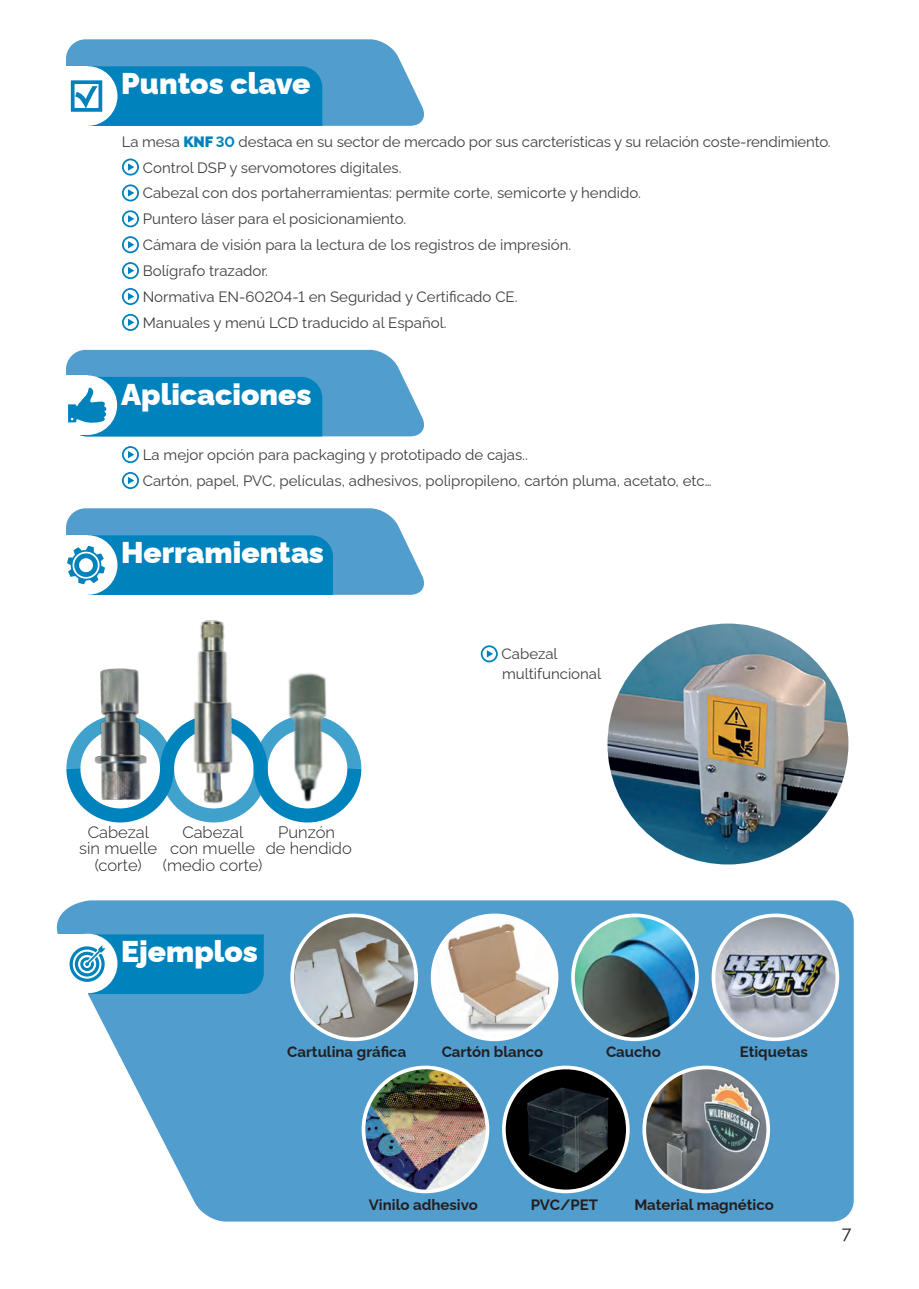
<style>
.page{position:relative;width:919px;height:1289px;background:#fff}
.page>*{position:absolute;margin:0;border:0;box-sizing:border-box;transform-origin:0 0}
.t1{font:900 30px "Raleway";color:#fff}
.t2{font:18px "Raleway";color:#231f20}
.t3{font:100 16.5px/16.5px "Raleway";color:#231f20;text-align:center}
.t4{font:15px/26px "Raleway";color:#3e3e3f}
.t5{font:700 15px "Raleway";color:#231f20}
.s1{font-weight:900;color:#0082bc}
.s2{font-weight:700;color:#0082bc}
</style>
<div class="page">
<svg style="left:122px;top:158px;width:17px;height:17px"></svg>
<svg style="left:122px;top:184px;width:17px;height:17px"></svg>
<svg style="left:122px;top:210px;width:17px;height:17px"></svg>
<svg style="left:122px;top:236px;width:17px;height:17px"></svg>
<svg style="left:122px;top:262px;width:17px;height:17px"></svg>
<svg style="left:122px;top:288px;width:17px;height:17px"></svg>
<svg style="left:122px;top:314px;width:17px;height:17px"></svg>
<svg style="left:66px;top:39px;width:358px;height:87px;background:#439dcb"></svg>
<svg style="left:122px;top:446px;width:17px;height:17px"></svg>
<svg style="left:122px;top:472px;width:17px;height:17px"></svg>
<svg style="left:66px;top:350px;width:358px;height:86px;background:#409bcb"></svg>
<svg style="left:66px;top:508px;width:358px;height:87px;background:#409ccb"></svg>
<svg style="left:480px;top:645px;width:17px;height:17px"></svg>
<img style="left:604px;top:620px;width:247px;height:247px;border-radius:124px">
<div style="left:600px;top:617px;width:255px;height:254px;border:7px solid #fff;border-radius:50%"></div>
<img style="left:100px;top:668px;width:39px;height:40px">
<svg style="left:66px;top:708px;width:296px;height:115px"></svg>
<img style="left:178px;top:620px;width:72px;height:194px">
<img style="left:273px;top:673px;width:59px;height:146px">
<svg style="left:56px;top:900px;width:797px;height:321px;background:#6bacd4"></svg>
<div style="left:14px;top:933px;width:74px;height:60px;background:#fff"></div>
<svg style="left:69px;top:934px;width:195px;height:59px;background:#2996c6"></svg>
<img style="left:292px;top:915px;width:124px;height:124px;border-radius:62px">
<div style="left:290px;top:913px;width:128px;height:128px;border:4px solid #fff;border-radius:50%"></div>
<img style="left:437px;top:919px;width:119px;height:117px">
<div style="left:431px;top:913px;width:127px;height:128px;border:4px solid #fff;border-radius:50%"></div>
<img style="left:573px;top:915px;width:124px;height:124px;border-radius:62px">
<div style="left:571px;top:913px;width:127px;height:128px;border:4px solid #fff;border-radius:50%"></div>
<img style="left:713px;top:915px;width:124px;height:124px;border-radius:62px">
<div style="left:711px;top:913px;width:128px;height:128px;border:4px solid #fff;border-radius:50%"></div>
<img style="left:363px;top:1067px;width:124px;height:124px;border-radius:62px">
<div style="left:361px;top:1065px;width:128px;height:128px;border:4px solid #fff;border-radius:50%"></div>
<img style="left:504px;top:1067px;width:123px;height:124px;border-radius:62px">
<div style="left:502px;top:1065px;width:127px;height:128px;border:4px solid #fff;border-radius:50%"></div>
<img style="left:644px;top:1067px;width:123px;height:124px">
<div style="left:642px;top:1065px;width:128px;height:128px;border:4px solid #fff;border-radius:50%"></div>
<h1 class="t1" style="left:121px;top:60px;width:191px">Puntos clave</h1>
<p class="t4" style="left:143px;top:127px;width:689px;text-indent:-21px">La mesa <span class="s1">KNF</span> <span class="s2">30</span> destaca en su sector de mercado por sus carcterísticas y su relación coste-rendimiento.<br>Control DSP y servomotores digitales.<br>Cabezal con dos portaherramientas: permite corte, semicorte y hendido.<br>Puntero láser para el posicionamiento.<br>Cámara de visión para la lectura de los registros de impresión.<br>Bolígrafo trazador.<br>Normativa EN-60204-1 en Seguridad y Certificado CE.<br>Manuales y menú LCD traducido al Español.</p>
<h1 class="t1" style="left:121px;top:370px;width:192px">Aplicaciones</h1>
<p class="t4" style="left:143px;top:440px;width:570px">La mejor opción para packaging y prototipado de cajas..<br>Cartón, papel, PVC, películas, adhesivos, polipropileno, cartón pluma, acetato, etc…</p>
<h1 class="t1" style="left:121px;top:529px;width:204px">Herramientas</h1>
<p class="t4" style="left:501px;top:642px;width:101px;line-height:19.5px">Cabezal multifuncional</p>
<p class="t3" style="left:79px;top:821px;width:79px">Cabezal sin muelle (corte)</p>
<p class="t3" style="left:163px;top:821px;width:101px">Cabezal<br>con muelle (medio corte)</p>
<p class="t3" style="left:266px;top:821px;width:88px">Punzón<br>de hendido</p>
<h1 class="t1" style="left:121px;top:927px;width:138px">Ejemplos</h1>
<p class="t5" style="left:287px;top:1040px;width:121px">Cartulina gráfica</p>
<p class="t5" style="left:441px;top:1040px;width:103px">Cartón blanco</p>
<p class="t5" style="left:606px;top:1040px;width:56px">Caucho</p>
<p class="t5" style="left:739px;top:1040px;width:69px">Etiquetas</p>
<p class="t5" style="left:369px;top:1192px;width:110px">Vinilo adhesivo</p>
<p class="t5" style="left:530px;top:1192px;width:69px">PVC/PET</p>
<p class="t5" style="left:634px;top:1192px;width:141px">Material magnético</p>
<p class="t2" style="left:841px;top:1217px;width:11px">7</p>
</div>
